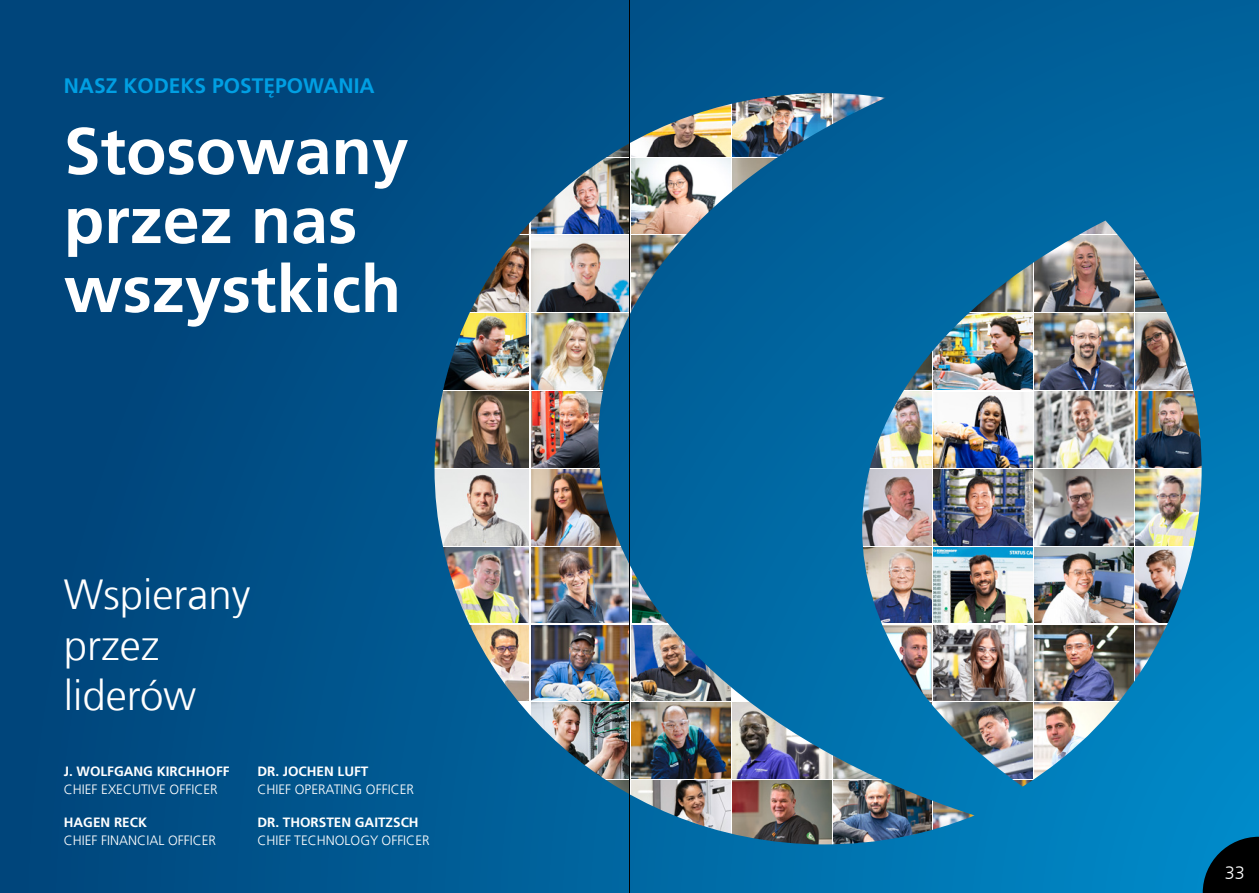
<style>
.page{position:relative;width:1259px;height:893px;background:#fff}
.page>*{position:absolute;margin:0;border:0;box-sizing:border-box;transform-origin:0 0}
.t1{font:700 66px/69px "Frutiger LT Com";color:#fff}
.t2{font:300 42px/50.4px "Frutiger LT Com";color:#fff}
.t3{font:700 21px "Frutiger LT Com";color:#009fe3}
.t4{font:300 18px "Frutiger LT Com";color:#fff}
.t5{font:300 13.5px "Frutiger LT Com";color:#fff}
.t6{font:700 13.5px "Frutiger LT Com";color:#fff}
</style>
<div class="page">
<img style="left:0;top:0;width:1259px;height:893px">
<svg style="left:1202px;top:837px;width:57px;height:56px"></svg>
<hr style="left:629px;top:0;width:1px;height:893px;background:#000">
<h3 class="t3" style="left:64px;top:73px;width:312px">NASZ KODEKS POSTĘPOWANIA</h3>
<h1 class="t1" style="left:64px;top:116px;width:346px">Stosowany przez nas wszystkich</h1>
<h2 class="t2" style="left:64px;top:569px;width:188px">Wspierany przez liderów</h2>
<p class="t6" style="left:64px;top:763px;width:167px">J. WOLFGANG KIRCHHOFF</p>
<p class="t5" style="left:64px;top:781px;width:155px">CHIEF EXECUTIVE OFFICER</p>
<p class="t6" style="left:64px;top:814px;width:85px">HAGEN RECK</p>
<p class="t5" style="left:64px;top:832px;width:154px">CHIEF FINANCIAL OFFICER</p>
<p class="t6" style="left:257px;top:763px;width:113px">DR. JOCHEN LUFT</p>
<p class="t5" style="left:257px;top:781px;width:158px">CHIEF OPERATING OFFICER</p>
<p class="t6" style="left:257px;top:814px;width:163px">DR. THORSTEN GAITZSCH</p>
<p class="t5" style="left:257px;top:832px;width:174px">CHIEF TECHNOLOGY OFFICER</p>
<h3 class="t4" style="left:1225px;top:862px;width:22px">33</h3>
</div>
